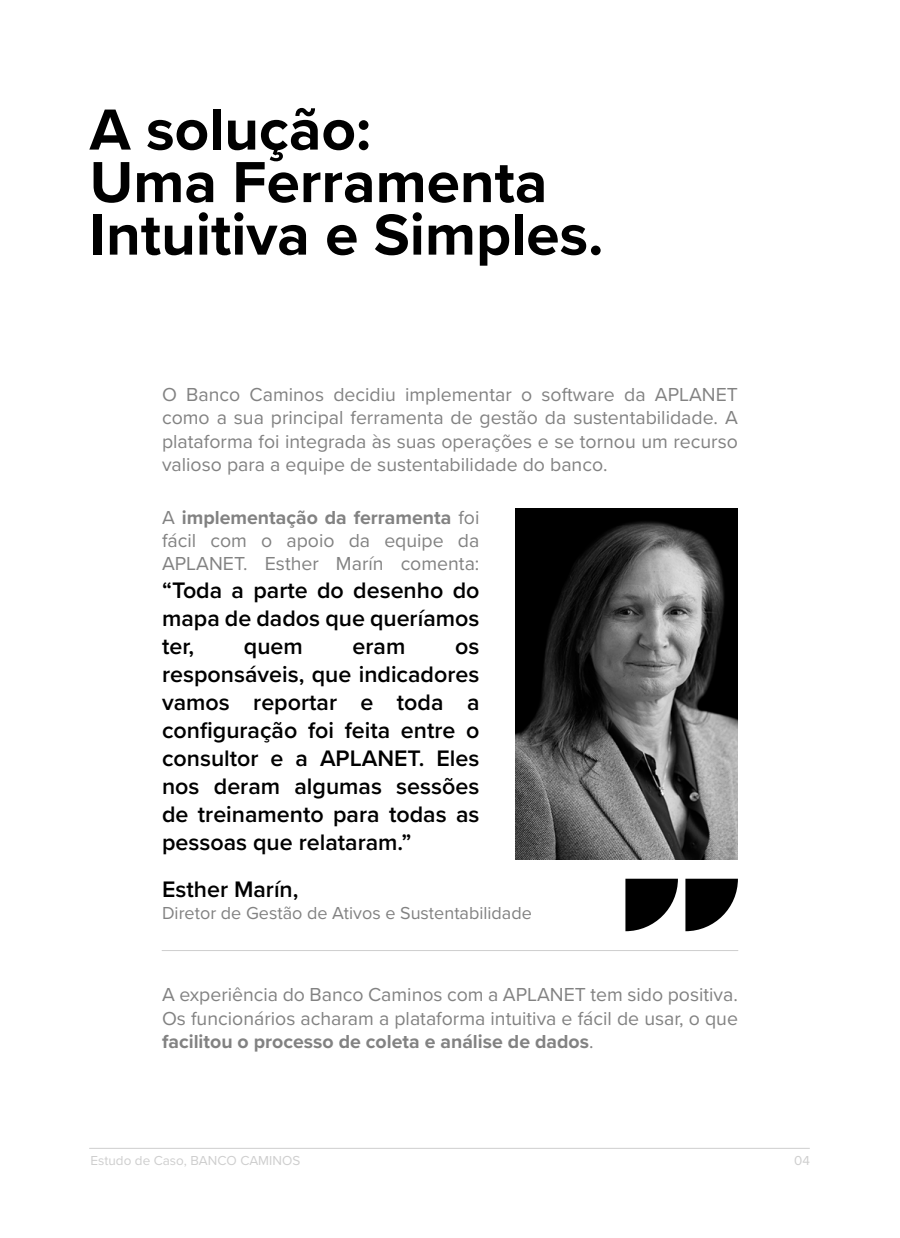
<style>
.page{position:relative;width:900px;height:1238px;background:#fff}
.page>*{position:absolute;margin:0;border:0;box-sizing:border-box;transform-origin:0 0}
.t1{font:700 60px/52.5px "Proxima Nova";color:#000}
.t2{font:600 23.25px/27.9px "Proxima Nova";color:#000;text-align:justify}
.t3{font:19.5px/23.4px "Proxima Nova";color:#828282;text-align:justify}
.t4{font:18px "Proxima Nova";color:#828282}
.t5{font:13.5px "Proxima Nova";color:#cecece}
.s1{font-weight:700}
</style>
<div class="page">
<hr style="left:89px;top:1148px;width:720px;height:1px;background:#cecece">
<svg style="left:625px;top:878px;width:53px;height:53px"></svg>
<svg style="left:685px;top:878px;width:53px;height:53px"></svg>
<hr style="left:162px;top:950px;width:576px;height:1px;background:#cecece">
<img style="left:516px;top:508px;width:222px;height:351px">
<h1 class="t1" style="left:90px;top:102px;width:515px">A solução:<br>Uma Ferramenta<br>Intuitiva e Simples.</h1>
<p class="t3" style="left:162px;top:382px;width:577px">O Banco Caminos decidiu implementar o software da APLANET como a sua principal ferramenta de gestão da sustentabilidade. A plataforma foi integrada às suas operações e se tornou um recurso valioso para a equipe de sustentabilidade do banco.</p>
<p class="t3" style="left:162px;top:504px;width:319px">A <span class="s1">implementação da ferramenta</span> foi fácil com o apoio da equipe da APLANET. Esther Marín comenta:</p>
<p class="t2" style="left:162px;top:576px;width:319px">“Toda a parte do desenho do mapa de dados que queríamos ter,</p>
<p class="t2" style="left:162px;top:632px;width:319px;text-indent:293px">os responsáveis, que indicadores vamos reportar e toda a configuração foi feita entre o consultor e a APLANET. Eles nos deram algumas sessões de treinamento para todas as pessoas que relataram.”</p>
<p class="t2" style="left:162px;top:875px;width:138px">Esther Marín,</p>
<p class="t4" style="left:162px;top:899px;width:371px">Diretor de Gestão de Ativos e Sustentabilidade</p>
<p class="t2" style="left:244px;top:632px;width:60px">quem</p>
<p class="t2" style="left:353px;top:632px;width:54px">eram</p>
<p class="t3" style="left:162px;top:982px;width:577px">A experiência do Banco Caminos com a APLANET tem sido positiva.<br>Os funcionários acharam a plataforma intuitiva e fácil de usar, o que <span class="s1">facilitou o processo de coleta e análise de dados</span>.</p>
<p class="t5" style="left:91px;top:1150px;width:211px">Estudo de Caso, BANCO CAMINOS</p>
<p class="t5" style="left:794px;top:1150px;width:17px">04</p>
</div>
